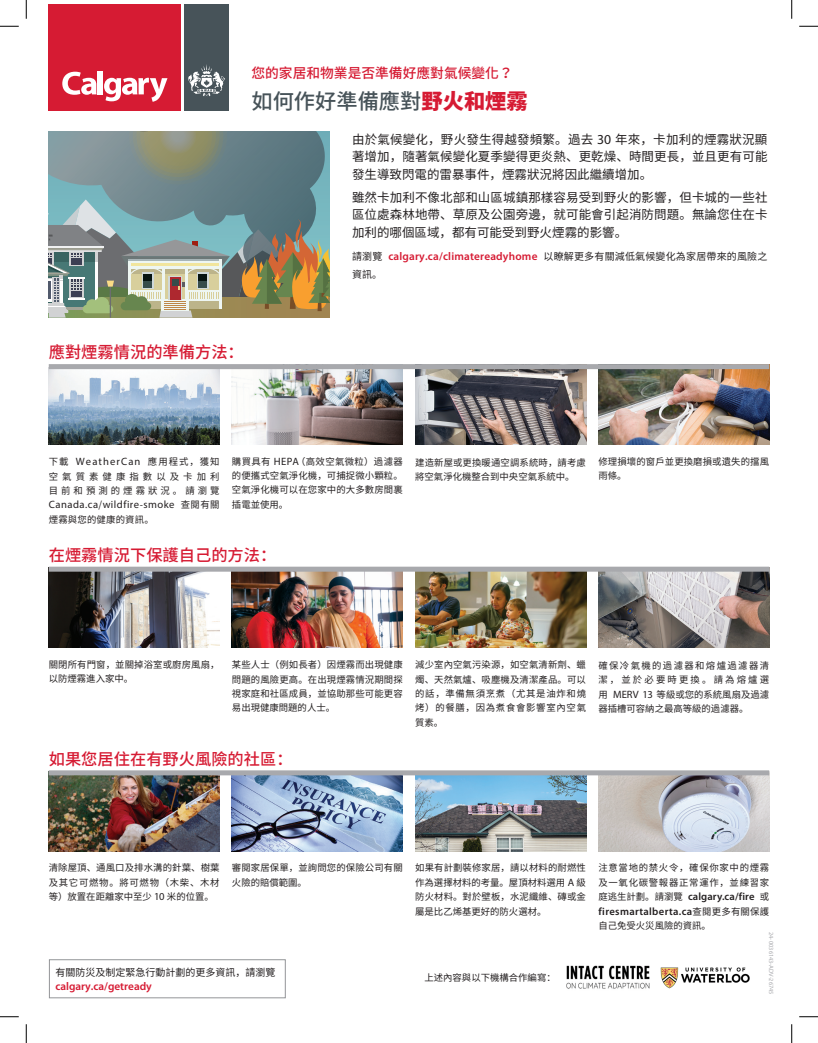
<style>
.page{position:relative;width:818px;height:1043px;background:#fff}
.page>*{position:absolute;margin:0;border:0;box-sizing:border-box;transform-origin:0 0}
.t1{font:500 21.25px "Noto Sans CJ Ksc";color:#475359}
.t2{font:500 16.25px "Noto Sans CJ Ksc";color:#d61b33}
.t3{font:500 13.75px "Noto Sans CJ Ktc";color:#d61b33}
.t4{font:12.5px/17.5px "Noto Sans CJ Ksc";letter-spacing:.005em;color:#231f20;text-align:justify}
.t5{font:600 11.25px "Myriad Pro";letter-spacing:.015em;color:#d61b33}
.t6{font:600 10.62px/14.4px "Myriad Pro";letter-spacing:.03em;color:#231f20}
.t7{font:10.62px "Myriad Pro";letter-spacing:.045em;color:#231f20}
.t8{font:10.62px "Myriad Pro";letter-spacing:.1em;color:#231f20}
.t9{font:10px "Noto Sans CJ Ksc";color:#231f20}
.t10{font:9.38px/14.4px "Noto Sans CJ Ksc";letter-spacing:.01em;color:#231f20;text-align:justify}
.t11{font:9.38px/14.4px "Noto Sans CJ Ksc";letter-spacing:.075em;color:#231f20}
.t12{font:9.38px/14.4px "Noto Sans CJ Ksc";letter-spacing:.435em;color:#231f20}
.t13{font:6.25px "Myriad Pro";color:#a8a9ad}
.s1{font-weight:900;color:#d61b33}
.s2{font-family:"Myriad Pro";font-size:13.75px}
.s3{font-family:"Noto Sans CJ Ksc";font-weight:400;font-size:10px;color:#231f20}
.s4{font-family:"Noto Sans CJ Ksc";font-size:9.38px}
.s5{font-family:"Myriad Pro";font-size:10.62px}
.s6{font-family:"Noto Sans CJ Ksc";font-weight:400;font-size:9.38px}
</style>
<div class="page">
<img style="left:49px;top:369px;width:170px;height:75px">
<img style="left:232px;top:369px;width:171px;height:75px">
<img style="left:415px;top:369px;width:171px;height:75px">
<img style="left:598px;top:369px;width:171px;height:75px">
<svg style="left:49px;top:132px;width:276px;height:67px;background:#618189"></svg>
<svg style="left:49px;top:199px;width:280px;height:119px;background:#8d998a"></svg>
<svg style="left:49px;top:132px;width:182px;height:56px;background:#82918c"></svg>
<img style="left:49px;top:571px;width:170px;height:76px">
<img style="left:232px;top:571px;width:171px;height:76px">
<img style="left:415px;top:571px;width:171px;height:76px">
<img style="left:598px;top:571px;width:171px;height:76px">
<img style="left:49px;top:775px;width:170px;height:76px">
<img style="left:232px;top:775px;width:171px;height:76px">
<img style="left:415px;top:775px;width:171px;height:76px">
<img style="left:598px;top:775px;width:171px;height:76px">
<div style="left:49px;top:959px;width:236px;height:39px;border:1px solid #939598"></div>
<div style="left:49px;top:364px;width:720px;height:5px;background:#a8a9ad"></div>
<div style="left:49px;top:566px;width:720px;height:5px;background:#a8a9ad"></div>
<div style="left:49px;top:770px;width:720px;height:5px;background:#a8a9ad"></div>
<div style="left:49px;top:4px;width:132px;height:84px;background:#d61b33"></div>
<div style="left:184px;top:4px;width:45px;height:84px;background:#475359"></div>
<div style="left:49px;top:26px;width:132px;height:85px;background:#d61b33"></div>
<div style="left:184px;top:26px;width:45px;height:85px;background:#475359"></div>
<svg style="left:62px;top:71px;width:35px;height:24px"></svg>
<div style="left:98px;top:71px;width:5px;height:23px;background:#fff"></div>
<svg style="left:104px;top:77px;width:63px;height:25px"></svg>
<svg style="left:188px;top:64px;width:37px;height:32px"></svg>
<img style="left:566px;top:965px;width:84px;height:24px">
<img style="left:660px;top:967px;width:90px;height:21px">
<svg style="left:0;top:25px;width:19px;height:2px"></svg>
<svg style="left:799px;top:25px;width:19px;height:2px"></svg>
<svg style="left:0;top:1016px;width:19px;height:1px"></svg>
<svg style="left:799px;top:1016px;width:19px;height:1px"></svg>
<svg style="left:25px;top:0;width:2px;height:19px"></svg>
<svg style="left:25px;top:1024px;width:2px;height:18px"></svg>
<svg style="left:791px;top:0;width:1px;height:19px"></svg>
<svg style="left:791px;top:1024px;width:1px;height:18px"></svg>
<h3 class="t3" style="left:251px;top:65px;width:263px">您的家居和物業是否準備好應對氣候變化？</h3>
<h1 class="t1" style="left:251px;top:90px;width:278px">如何作好準備應對<span class="s1">野火和煙霧</span></h1>
<h2 class="t2" style="left:49px;top:343px;width:196px">應對煙霧情況的準備方法：</h2>
<h3 class="t4" style="left:352px;top:131px;width:417px">由於氣候變化，野火發生得越發頻繁。過去 <span class="s2">30</span> 年來，卡加利的煙霧狀況顯著增加，隨著氣候變化夏季變得更炎熱、更乾燥、時間更長，並且更有可能發生導致閃電的雷暴事件，煙霧狀況將因此繼續增加。</h3>
<h3 class="t4" style="left:352px;top:189px;width:417px">雖然卡加利不像北部和山區城鎮那樣容易受到野火的影響，但卡城的一些社區位處森林地帶、草原及公園旁邊，就可能會引起消防問題。無論您住在卡加利的哪個區域，都有可能受到野火煙霧的影響。</h3>
<p class="t5" style="left:352px;top:249px;width:417px"><span class="s3">請瀏覽</span> calgary.ca/climatereadyhome <span class="s3">以瞭解更多有關減低氣候變化為家居帶來的風險之</span></p>
<p class="t9" style="left:352px;top:268px;width:31px">資訊。</p>
<p class="t8" style="left:49px;top:455px;width:172px"><span class="s4">下載</span> WeatherCan <span class="s4">應用程式，獲知</span></p>
<p class="t12" style="left:49px;top:469px;width:172px">空氣質素健康指數以及卡加利目前和預測的煙霧狀況。請瀏覽</p>
<p class="t7" style="left:49px;top:498px;width:172px">Canada.ca<span class="s4">/</span>wildfire<span class="s4">-</span>smoke <span class="s4">查閱有關</span></p>
<p class="t10" style="left:49px;top:512px;width:107px">煙霧與您的健康的資訊。</p>
<p class="t10" style="left:232px;top:454px;width:172px">購買具有 <span class="s5">HEPA</span>（高效空氣微粒）過濾器的便攜式空氣淨化機，可捕捉微小顆粒。空氣淨化機可以在您家中的大多數房間裏插電並使用。</p>
<p class="t10" style="left:415px;top:455px;width:172px">建造新屋或更換暖通空調系統時，請考慮將空氣淨化機整合到中央空氣系統中。</p>
<p class="t10" style="left:598px;top:454px;width:172px">修理損壞的窗戶並更換磨損或遺失的擋風雨條。</p>
<h2 class="t2" style="left:49px;top:546px;width:229px">在煙霧情況下保護自己的方法：</h2>
<p class="t10" style="left:49px;top:657px;width:172px">關閉所有門窗，並關掉浴室或廚房風扇，以防煙霧進入家中。</p>
<p class="t10" style="left:232px;top:658px;width:172px">某些人士（例如長者）因煙霧而出現健康問題的風險更高。在出現煙霧情況期間探視家庭和社區成員，並協助那些可能更容易出現健康問題的人士。</p>
<p class="t10" style="left:415px;top:658px;width:172px">減少室內空氣污染源，如空氣清新劑、蠟燭、天然氣爐、吸塵機及清潔產品。可以的話，準備無須烹煮（尤其是油炸和燒烤）的餐膳，因為煮食會影響室內空氣質素。</p>
<p class="t10" style="left:598px;top:658px;width:172px">確保冷氣機的過濾器和熔爐過濾器清潔，並於必要時更換。請為熔爐選用 <span class="s5">MERV 13</span> 等級或您的系統風扇及過濾器插槽可容納之最高等級的過濾器。</p>
<h2 class="t2" style="left:49px;top:749px;width:245px">如果您居住在有野火風險的社區：</h2>
<p class="t10" style="left:49px;top:861px;width:172px">清除屋頂、通風口及排水溝的針葉、樹葉及其它可燃物。將可燃物（木柴、木材等）放置在距離家中至少 <span class="s5">10</span> 米的位置。</p>
<p class="t10" style="left:232px;top:861px;width:172px">審閱家居保單，並詢問您的保險公司有關火險的賠償範圍。</p>
<p class="t10" style="left:415px;top:861px;width:172px">如果有計劃裝修家居，請以材料的耐燃性作為選擇材料的考量。屋頂材料選用 <span class="s5">A</span> 級防火材料。對於壁板，水泥纖維、磚或金屬是比乙烯基更好的防火選材。</p>
<p class="t11" style="left:598px;top:861px;width:172px">注意當地的禁火令，確保你家中的煙霧及一氧化碳警報器正常運作，並練習家</p>
<p class="t6" style="left:598px;top:889px;width:172px"><span class="s6">庭逃生計劃。請瀏覽</span> calgary.ca/fire <span class="s6">或</span>firesmartalberta.ca<span class="s6">查閱更多有關保護</span></p>
<p class="t10" style="left:598px;top:918px;width:114px">自己免受火災風險的資訊。</p>
<p class="t9" style="left:55px;top:966px;width:221px">有關防災及制定緊急行動計劃的更多資訊，請瀏覽</p>
<p class="t5" style="left:55px;top:978px;width:98px">calgary.ca/getready</p>
<p class="t10" style="left:424px;top:970px;width:133px">上述內容與以下機構合作編寫：</p>
<p class="t13" style="left:775px;top:931px;width:64px;rotate:90deg">24-0036143-ADV-26745</p>
</div>
